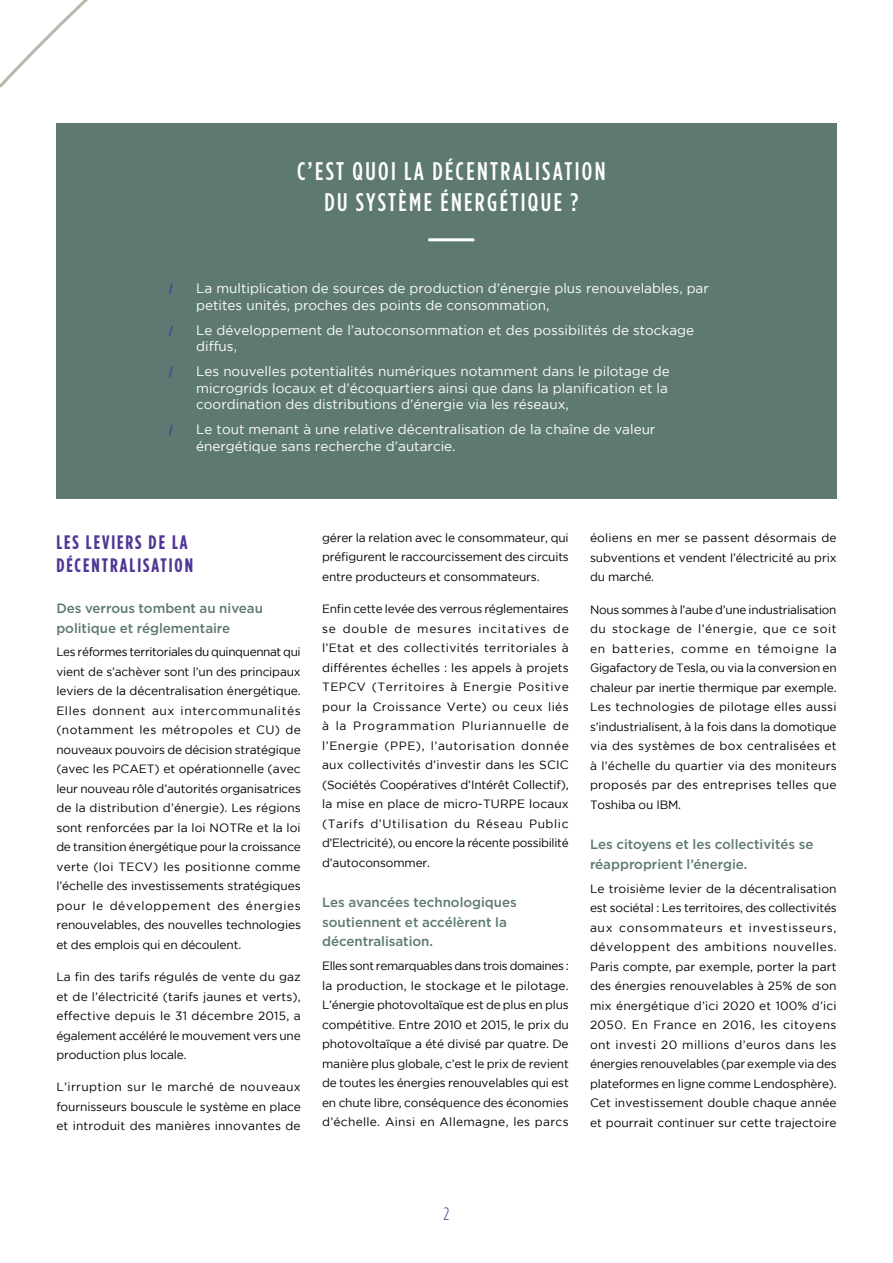
<style>
.page{position:relative;width:893px;height:1263px;background:#fff}
.page>*{position:absolute;margin:0;border:0;box-sizing:border-box;transform-origin:0 0}
.t1{font:500 25.5px/30.6px "Gotham Condensed";letter-spacing:.095em;color:#fff;text-align:center}
.t2{font:700 19.5px/23.4px "Gotham Condensed";letter-spacing:.1em;color:#503795}
.t3{font:300 18px "Gotham Condensed";color:#503795}
.t4{font:13.5px/16.5px "Gotham";color:#fff}
.t5{font:500 13.5px/19.5px "Gotham";color:#5d7972}
.t6{font:12px/19.5px "Gotham";letter-spacing:-.01em;color:#000;text-align:justify}
.t7{font:700 12px "Gotham Condensed";color:#503795}
</style>
<div class="page">
<svg style="left:0;top:0;width:88px;height:88px"></svg>
<div style="left:56px;top:123px;width:781px;height:376px;background:#5d7972"></div>
<hr style="left:428px;top:238px;width:46px;height:3px;background:#fff">
<h1 class="t1" style="left:297px;top:156px;width:310px">C’EST QUOI LA DÉCENTRALISATION<br>DU SYSTÈME ÉNERGÉTIQUE ?</h1>
<p class="t7" style="left:169px;top:282px;width:5px">/</p>
<p class="t4" style="left:196px;top:280px;width:514px">La multiplication de sources de production d’énergie plus renouvelables, par petites unités, proches des points de consommation,</p>
<p class="t7" style="left:169px;top:323px;width:5px">/</p>
<p class="t4" style="left:196px;top:321px;width:499px">Le développement de l’autoconsommation et des possibilités de stockage diffus,</p>
<p class="t7" style="left:169px;top:365px;width:5px">/</p>
<p class="t4" style="left:196px;top:363px;width:475px">Les nouvelles potentialités numériques notamment dans le pilotage de microgrids locaux et d’écoquartiers ainsi que dans la planification et la coordination des distributions d’énergie via les réseaux,</p>
<p class="t7" style="left:169px;top:423px;width:5px">/</p>
<p class="t4" style="left:196px;top:421px;width:461px">Le tout menant à une relative décentralisation de la chaîne de valeur énergétique sans recherche d’autarcie.</p>
<h2 class="t2" style="left:56px;top:530px;width:138px">LES LEVIERS DE LA<br>DÉCENTRALISATION</h2>
<p class="t5" style="left:56px;top:598px;width:208px">Des verrous tombent au niveau politique et réglementaire</p>
<p class="t6" style="left:56px;top:642px;width:246px">Les réformes territoriales du quinquennat qui vient de s’achèver sont l’un des principaux leviers de la décentralisation énergétique.<br>Elles donnent aux intercommunalités (notamment les métropoles et CU) de nouveaux pouvoirs de décision stratégique (avec les PCAET) et opérationnelle (avec leur nouveau rôle d’autorités organisatrices de la distribution d’énergie). Les régions sont renforcées par la loi NOTRe et la loi de transition énergétique pour la croissance verte (loi TECV) les positionne comme l’échelle des investissements stratégiques pour le développement des énergies renouvelables, des nouvelles technologies et des emplois qui en découlent.</p>
<p class="t6" style="left:56px;top:967px;width:246px">La fin des tarifs régulés de vente du gaz et de l’électricité (tarifs jaunes et verts), effective depuis le 31 décembre 2015, a également accéléré le mouvement vers une production plus locale.</p>
<p class="t6" style="left:56px;top:1077px;width:246px">L’irruption sur le marché de nouveaux fournisseurs bouscule le système en place et introduit des manières innovantes de</p>
<p class="t6" style="left:322px;top:527px;width:248px">gérer la relation avec le consommateur, qui préfigurent le raccourcissement des circuits entre producteurs et consommateurs.</p>
<p class="t6" style="left:322px;top:599px;width:248px">Enfin cette levée des verrous réglementaires se double de mesures incitatives de l’Etat et des collectivités territoriales à différentes échelles : les appels à projets TEPCV (Territoires à Energie Positive pour la Croissance Verte) ou ceux liés à la Programmation Pluriannuelle de l’Energie (PPE), l’autorisation donnée aux collectivités d’investir dans les SCIC (Sociétés Coopératives d’Intérêt Collectif), la mise en place de micro-TURPE locaux (Tarifs d’Utilisation du Réseau Public d’Electricité), ou encore la récente possibilité d’autoconsommer.</p>
<p class="t5" style="left:322px;top:892px;width:196px">Les avancées technologiques soutiennent et accélèrent la décentralisation.</p>
<p class="t6" style="left:322px;top:956px;width:248px">Elles sont remarquables dans trois domaines : la production, le stockage et le pilotage.<br>L’énergie photovoltaïque est de plus en plus compétitive. Entre 2010 et 2015, le prix du photovoltaïque a été divisé par quatre. De manière plus globale, c’est le prix de revient de toutes les énergies renouvelables qui est en chute libre, conséquence des économies d’échelle. Ainsi en Allemagne, les parcs</p>
<p class="t6" style="left:590px;top:528px;width:248px">éoliens en mer se passent désormais de subventions et vendent l’électricité au prix du marché.</p>
<p class="t6" style="left:590px;top:599px;width:248px">Nous sommes à l’aube d’une industrialisation du stockage de l’énergie, que ce soit en batteries, comme en témoigne la Gigafactory de Tesla, ou via la conversion en chaleur par inertie thermique par exemple.<br>Les technologies de pilotage elles aussi s’industrialisent, à la fois dans la domotique via des systèmes de box centralisées et à l’échelle du quartier via des moniteurs proposés par des entreprises telles que Toshiba ou IBM.</p>
<p class="t5" style="left:590px;top:835px;width:225px">Les citoyens et les collectivités se réapproprient l’énergie.</p>
<p class="t6" style="left:590px;top:878px;width:248px">Le troisième levier de la décentralisation est sociétal : Les territoires, des collectivités aux consommateurs et investisseurs, développent des ambitions nouvelles.<br>Paris compte, par exemple, porter la part des énergies renouvelables à 25% de son mix énergétique d’ici 2020 et 100% d’ici 2050. En France en 2016, les citoyens ont investi 20 millions d’euros dans les énergies renouvelables (par exemple via des plateformes en ligne comme Lendosphère).<br>Cet investissement double chaque année et pourrait continuer sur cette trajectoire</p>
<h3 class="t3" style="left:443px;top:1205px;width:7px">2</h3>
</div>
